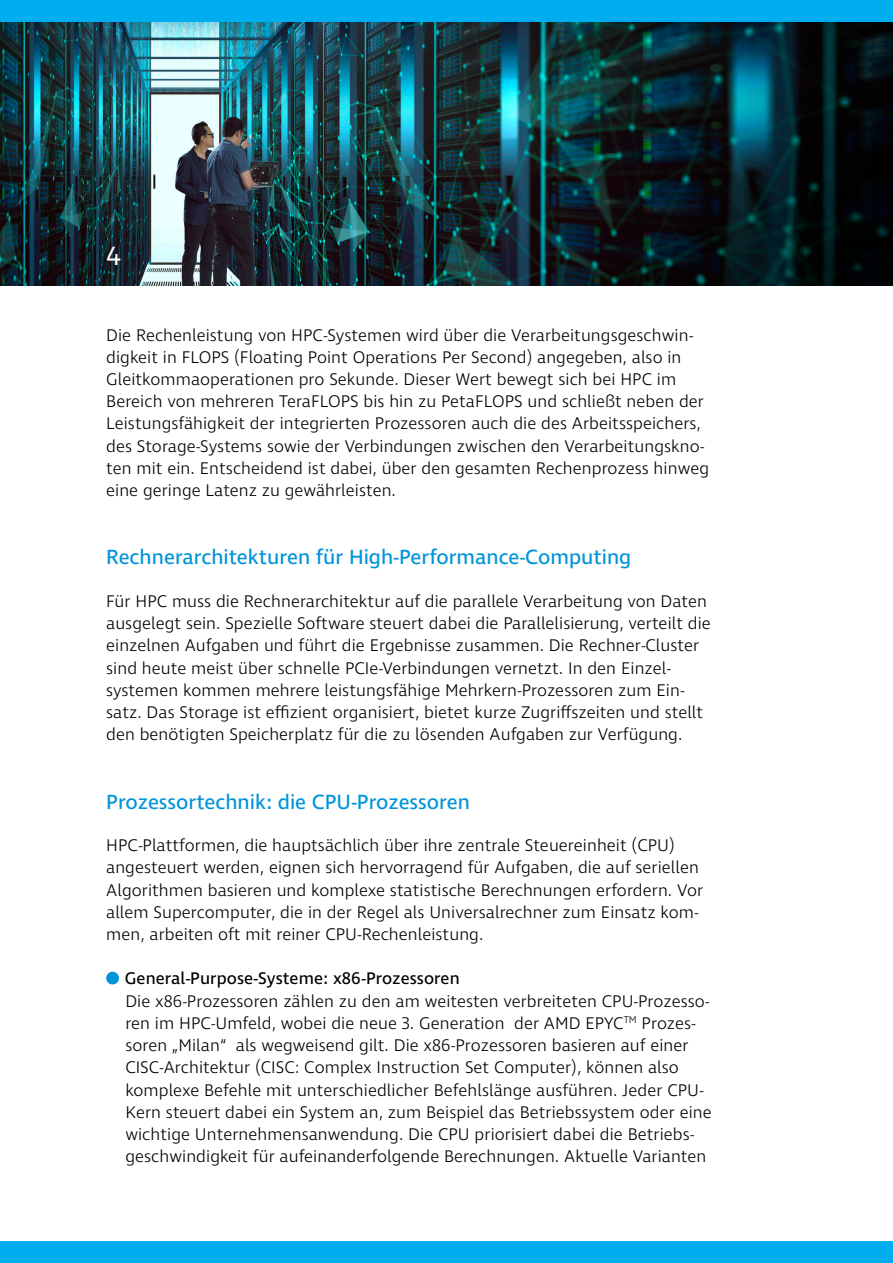
<style>
.page{position:relative;width:893px;height:1263px;background:#fff}
.page>*{position:absolute;margin:0;border:0;box-sizing:border-box;transform-origin:0 0}
.t1{font:27px "Ingra";color:#fff}
.Zwischen_Headline_Gi{font:21px "Ingra";color:#0094d9}
.Fließtext_Gigabyte{font:300 17.25px/22.2px "Ingra";letter-spacing:.005em;color:#000}
.s1{font-weight:400}
</style>
<div class="page">
<img style="left:0;top:22px;width:893px;height:264px">
<div style="left:0;top:1241px;width:893px;height:22px;background:#00aeef"></div>
<div style="left:0;top:0;width:893px;height:22px;background:#00aeef"></div>
<div style="left:106px;top:972px;width:13px;height:12px;background:#0094d9;border-radius:50%"></div>
<h1 class="t1" style="left:106px;top:239px;width:16px">4</h1>
<p class="Fließtext_Gigabyte" style="left:106px;top:325px;width:604px">Die Rechenleistung von HPC-Systemen wird über die Verarbeitungsgeschwin&shy;digkeit in FLOPS (Floating Point Operations Per Second) angegeben, also in Gleitkommaoperationen pro Sekunde. Dieser Wert bewegt sich bei HPC im Bereich von mehreren TeraFLOPS bis hin zu PetaFLOPS und schließt neben der Leistungsfähigkeit der integrierten Prozessoren auch die des Arbeitsspeichers, des Storage-Systems sowie der Verbindungen zwischen den Verarbeitungskno&shy;ten mit ein. Entscheidend ist dabei, über den gesamten Rechenprozess hinweg eine geringe Latenz zu gewährleisten.</p>
<p class="Zwischen_Headline_Gi" style="left:106px;top:544px;width:527px">Rechnerarchitekturen für High-Performance-Computing</p>
<p class="Fließtext_Gigabyte" style="left:106px;top:591px;width:606px">Für HPC muss die Rechnerarchitektur auf die parallele Verarbeitung von Daten ausgelegt sein. Spezielle Software steuert dabei die Parallelisierung, verteilt die einzelnen Aufgaben und führt die Ergebnisse zusammen. Die Rechner-Cluster sind heute meist über schnelle PCIe-Verbindungen vernetzt. In den Einzel&shy;systemen kommen mehrere leistungsfähige Mehrkern-Prozessoren zum Ein&shy;satz. Das Storage ist effizient organisiert, bietet kurze Zugriffszeiten und stellt den benötigten Speicherplatz für die zu lösenden Aufgaben zur Verfügung.</p>
<p class="Zwischen_Headline_Gi" style="left:106px;top:788px;width:365px">Prozessortechnik: die CPU-Prozessoren</p>
<p class="Fließtext_Gigabyte" style="left:106px;top:835px;width:598px">HPC-Plattformen, die hauptsächlich über ihre zentrale Steuereinheit (CPU) angesteuert werden, eignen sich hervorragend für Aufgaben, die auf seriellen Algorithmen basieren und komplexe statistische Berechnungen erfordern. Vor allem Supercomputer, die in der Regel als Universalrechner zum Einsatz kom&shy;men, arbeiten oft mit reiner CPU-Rechenleistung.</p>
<p class="Fließtext_Gigabyte" style="left:125px;top:968px;width:588px"><span class="s1">General-Purpose-Systeme: x86-Prozessoren<br></span>Die x86-Prozessoren zählen zu den am weitesten verbreiteten CPU-Prozesso&shy;ren im HPC-Umfeld, wobei die neue 3. Generation der AMD EPYC<sup>TM</sup> Prozes&shy;soren „Milan“ als wegweisend gilt. Die x86-Prozessoren basieren auf einer CISC-Architektur (CISC: Complex Instruction Set Computer), können also komplexe Befehle mit unterschiedlicher Befehlslänge ausführen. Jeder CPU-Kern steuert dabei ein System an, zum Beispiel das Betriebssystem oder eine wichtige Unternehmensanwendung. Die CPU priorisiert dabei die Betriebs&shy;geschwindigkeit für aufeinanderfolgende Berechnungen. Aktuelle Varianten</p>
</div>
